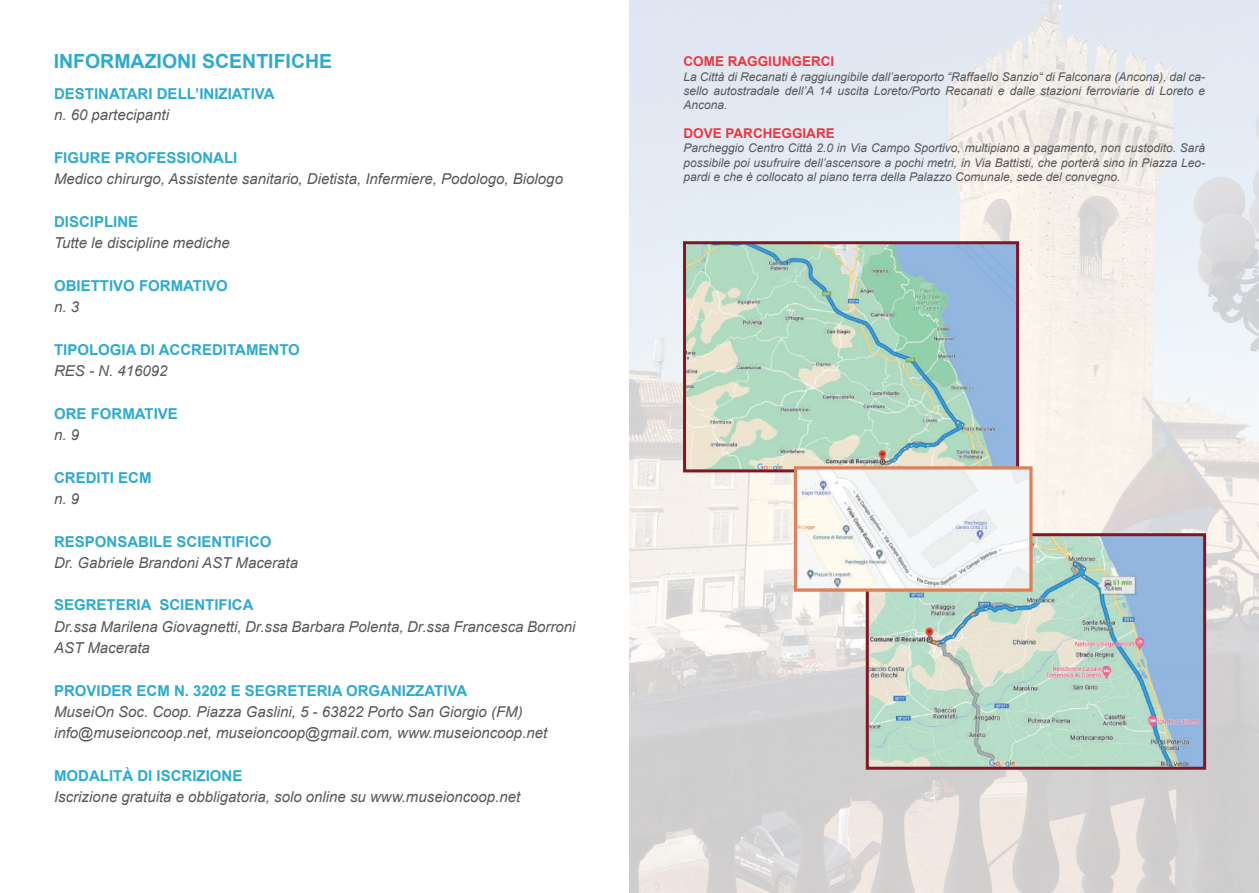
<style>
.page{position:relative;width:1259px;height:893px;background:#fff}
.page>*{position:absolute;margin:0;border:0;box-sizing:border-box;transform-origin:0 0}
.t1{font:700 19.5px "Arial";color:#2caad2}
.t2{font:italic 15px/21.3px "Arial";color:#57585a}
.t3{font:700 15px "Arial";color:#2caad2}
.t4{font:700 13.5px "Arial";color:#ee3640}
.t5{font:italic 12px/14.4px "Arial";color:#57585a;text-align:justify}
</style>
<div class="page">
<img style="left:630px;top:0;width:629px;height:893px">
<img style="left:870px;top:537px;width:332px;height:229px">
<div style="left:866px;top:533px;width:340px;height:237px;border:3px solid #801724"></div>
<img style="left:687px;top:245px;width:328px;height:223px">
<div style="left:683px;top:241px;width:336px;height:231px;border:3px solid #801724"></div>
<img style="left:798px;top:470px;width:230px;height:118px">
<div style="left:794px;top:466px;width:238px;height:126px;border:3px solid #de8059"></div>
<h1 class="t1" style="left:54px;top:49px;width:280px">INFORMAZIONI SCENTIFICHE</h1>
<p class="t3" style="left:54px;top:84px;width:222px">DESTINATARI DELL’INIZIATIVA</p>
<p class="t2" style="left:54px;top:105px;width:117px">n. 60 partecipanti</p>
<p class="t3" style="left:54px;top:148px;width:185px">FIGURE PROFESSIONALI</p>
<p class="t2" style="left:54px;top:169px;width:510px">Medico chirurgo, Assistente sanitario, Dietista, Infermiere, Podologo, Biologo</p>
<p class="t3" style="left:54px;top:212px;width:86px">DISCIPLINE</p>
<p class="t2" style="left:54px;top:233px;width:177px">Tutte le discipline mediche</p>
<p class="t3" style="left:54px;top:276px;width:175px">OBIETTIVO FORMATIVO</p>
<p class="t2" style="left:54px;top:296px;width:27px">n. 3</p>
<p class="t3" style="left:54px;top:340px;width:247px">TIPOLOGIA DI ACCREDITAMENTO</p>
<p class="t2" style="left:54px;top:360px;width:115px">RES - N. 416092</p>
<p class="t3" style="left:54px;top:403px;width:125px">ORE FORMATIVE</p>
<p class="t2" style="left:54px;top:424px;width:27px">n. 9</p>
<p class="t3" style="left:54px;top:467px;width:99px">CREDITI ECM</p>
<p class="t2" style="left:54px;top:488px;width:27px">n. 9</p>
<p class="t3" style="left:54px;top:531px;width:219px">RESPONSABILE SCIENTIFICO</p>
<p class="t2" style="left:54px;top:552px;width:245px">Dr. Gabriele Brandoni AST Macerata</p>
<p class="t3" style="left:54px;top:595px;width:201px">SEGRETERIA SCIENTIFICA</p>
<p class="t2" style="left:54px;top:616px;width:523px">Dr.ssa Marilena Giovagnetti, Dr.ssa Barbara Polenta, Dr.ssa Francesca Borroni<br>AST Macerata</p>
<p class="t3" style="left:54px;top:680px;width:415px">PROVIDER ECM N. 3202 E SEGRETERIA ORGANIZZATIVA</p>
<p class="t2" style="left:54px;top:701px;width:495px">MuseiOn Soc. Coop. Piazza Gaslini, 5 - 63822 Porto San Giorgio (FM) info@museioncoop.net, museioncoop@gmail.com, www.museioncoop.net</p>
<p class="t3" style="left:54px;top:766px;width:190px">MODALITÀ DI ISCRIZIONE</p>
<p class="t2" style="left:54px;top:786px;width:468px">Iscrizione gratuita e obbligatoria, solo online su www.museioncoop.net</p>
<p class="t4" style="left:683px;top:53px;width:152px">COME RAGGIUNGERCI</p>
<p class="t5" style="left:683px;top:69px;width:523px">La Città di Recanati è raggiungibile dall’aeroporto “Raffaello Sanzio“ di Falconara (Ancona), dal ca&shy;sello autostradale dell’A 14 uscita Loreto/Porto Recanati e dalle stazioni ferroviarie di Loreto e Ancona.</p>
<p class="t4" style="left:683px;top:124px;width:153px">DOVE PARCHEGGIARE</p>
<p class="t5" style="left:683px;top:141px;width:523px">Parcheggio Centro Città 2.0 in Via Campo Sportivo, multipiano a pagamento, non custodito. Sarà possibile poi usufruire dell’ascensore a pochi metri, in Via Battisti, che porterà sino in Piazza Leo&shy;pardi e che è collocato al piano terra della Palazzo Comunale, sede del convegno.</p>
</div>
